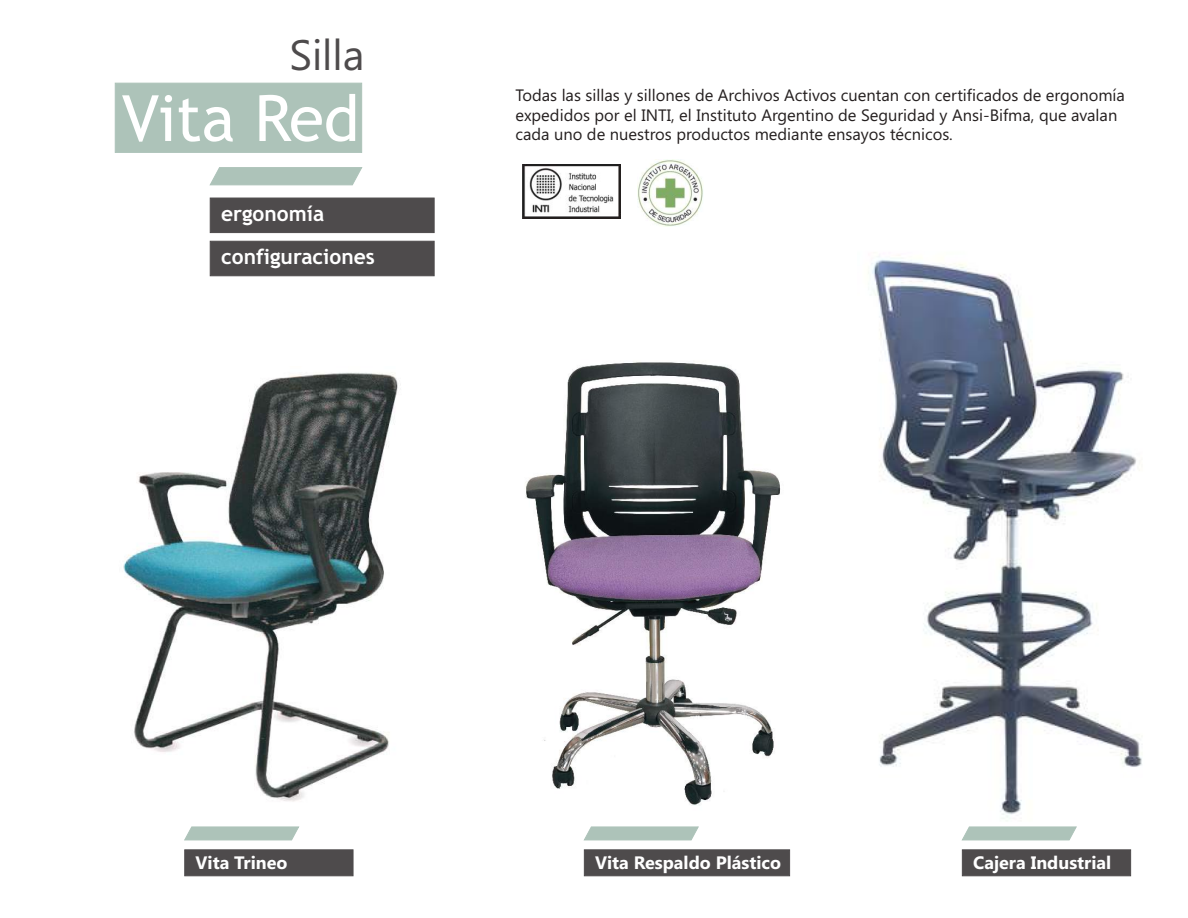
<style>
.page{position:relative;width:1188px;height:918px;background:#fff}
.page>*{position:absolute;margin:0;border:0;box-sizing:border-box;transform-origin:0 0}
.t1{font:63.9px "Trebuchet MS";color:#fff}
.t2{font:42.6px "Segoe UI";color:#4e4b4c}
.t3{font:700 21px/43.2px "Trebuchet MS";color:#fff}
.t4{font:700 18px "Segoe UI";color:#fff}
.t5{font:16.5px/19.8px "Segoe UI";color:#241f1f}
</style>
<div class="page">
<img style="left:522px;top:164px;width:99px;height:54px">
<img style="left:637px;top:160px;width:66px;height:66px">
<img style="left:868px;top:259px;width:274px;height:560px">
<div style="left:115px;top:83px;width:247px;height:70px;background:#adc3b9"></div>
<div style="left:210px;top:167px;width:152px;height:18px;background:#adc3b9"></div>
<div style="left:210px;top:198px;width:224px;height:35px;background:#4e4b4c"></div>
<div style="left:210px;top:241px;width:224px;height:35px;background:#4e4b4c"></div>
<img style="left:525px;top:362px;width:256px;height:443px">
<img style="left:123px;top:372px;width:275px;height:430px">
<svg style="left:962px;top:827px;width:115px;height:13px"></svg>
<div style="left:962px;top:850px;width:169px;height:26px;background:#4e4b4c"></div>
<svg style="left:584px;top:827px;width:115px;height:13px"></svg>
<div style="left:584px;top:850px;width:206px;height:26px;background:#4e4b4c"></div>
<svg style="left:184px;top:827px;width:115px;height:13px"></svg>
<div style="left:185px;top:850px;width:168px;height:26px;background:#4e4b4c"></div>
<h2 class="t2" style="left:289px;top:39px;width:77px">Silla</h2>
<h1 class="t1" style="left:122px;top:94px;width:239px">Vita Red</h1>
<p class="t3" style="left:221px;top:194px;width:155px">ergonomía configuraciones</p>
<p class="t5" style="left:515px;top:87px;width:611px">Todas las sillas y sillones de Archivos Activos cuentan con certificados de ergonomía expedidos por el INTI, el Instituto Argentino de Seguridad y Ansi-Bifma, que avalan cada uno de nuestros productos mediante ensayos técnicos.</p>
<p class="t4" style="left:196px;top:856px;width:93px">Vita Trineo</p>
<p class="t4" style="left:595px;top:856px;width:188px">Vita Respaldo Plástico</p>
<p class="t4" style="left:973px;top:856px;width:140px">Cajera Industrial</p>
</div>
